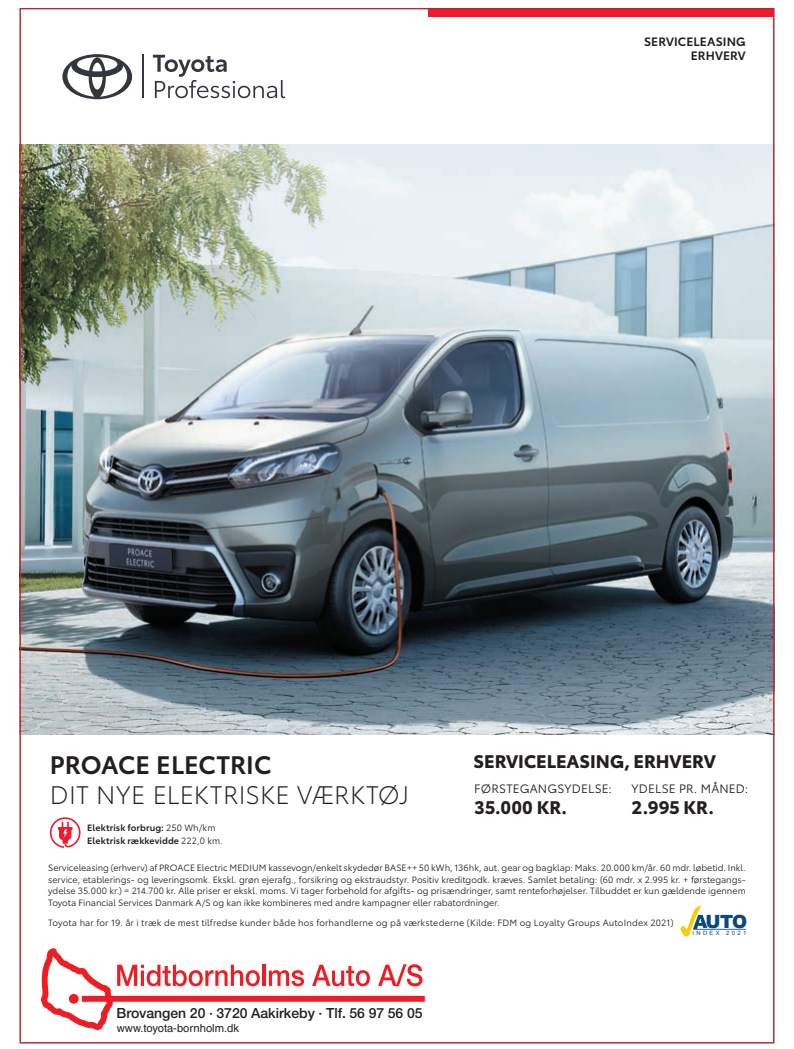
<style>
.page{position:relative;width:794px;height:1049px;background:#fff}
.page>*{position:absolute;margin:0;border:0;box-sizing:border-box;transform-origin:0 0}
.t1{font:300 25px "Toyota Type";letter-spacing:.005em;color:#231f20}
.t2{font:600 25px "Toyota Type";color:#231f20}
.t3{font:900 18.2px "Arial";color:#0a497e}
.t4{font:700 18px "Toyota Type";letter-spacing:-.005em;color:#231f20}
.t5{font:500 14px "Helvetica Neue LT Std";color:#231f20}
.t6{font:12px "Toyota Type";letter-spacing:.015em;color:#231f20}
.t7{font:600 12px/14.4px "Toyota Type";letter-spacing:.01em;color:#231f20;text-align:right}
.t8{font:11.2px "Helvetica LT Std";color:#231f20}
.t9{font:9px/11.5px "Toyota Type";letter-spacing:.01em;color:#231f20;text-align:justify}
.t10{font:600 9px/13px "Toyota Type";letter-spacing:.01em;color:#231f20}
.t11{font:5.8px "Arial";letter-spacing:.405em;color:#0a497e}
.s1{font-weight:400}
</style>
<div class="page">
<div style="left:428px;top:9px;width:346px;height:8px;background:#ee1b2d"></div>
<img style="left:22px;top:144px;width:750px;height:590px">
<svg style="left:680px;top:905px;width:66px;height:31px"></svg>
<svg style="left:50px;top:817px;width:31px;height:31px"></svg>
<svg style="left:153px;top:55px;width:132px;height:43px"></svg>
<hr style="left:142px;top:55px;width:2px;height:43px;background:#33353f">
<svg style="left:62px;top:54px;width:70px;height:45px"></svg>
<div style="left:82px;top:996px;width:343px;height:6px;background:#ee1d23"></div>
<svg style="left:41px;top:949px;width:219px;height:81px"></svg>
<hr style="left:262px;top:965px;width:3px;height:21px;background:#ee1d23">
<svg style="left:269px;top:970px;width:35px;height:16px"></svg>
<svg style="left:312px;top:965px;width:58px;height:21px"></svg>
<svg style="left:378px;top:964px;width:44px;height:22px"></svg>
<h3 class="t7" style="left:644px;top:33px;width:103px">SERVICELEASING<br>ERHVERV</h3>
<h1 class="t2" style="left:50px;top:745px;width:223px">PROACE ELECTRIC</h1>
<h1 class="t1" style="left:50px;top:776px;width:361px">DIT NYE ELEKTRISKE VÆRKTØJ</h1>
<p class="t10" style="left:87px;top:820px;width:137px">Elektrisk forbrug: <span class="s1">250 Wh/km<br></span>Elektrisk rækkevidde <span class="s1">222,0 km.</span></p>
<h3 class="t4" style="left:473px;top:747px;width:244px">SERVICELEASING, ERHVERV</h3>
<h3 class="t6" style="left:474px;top:779px;width:139px">FØRSTEGANGSYDELSE:</h3>
<h3 class="t4" style="left:474px;top:793px;width:94px">35.000 KR.</h3>
<h3 class="t6" style="left:631px;top:779px;width:118px">YDELSE PR. MÅNED:</h3>
<h3 class="t4" style="left:631px;top:793px;width:84px">2.995 KR.</h3>
<p class="t9" style="left:48px;top:861px;width:699px">Serviceleasing (erhverv) af PROACE Electric MEDIUM kassevogn/enkelt skydedør BASE++ 50 kWh, 136hk, aut. gear og bagklap: Maks. 20.000 km/år. 60 mdr. løbetid. Inkl. service, etablerings- og leveringsomk. Ekskl. grøn ejerafg., forsikring og ekstraudstyr. Positiv kreditgodk. kræves. Samlet betaling: (60 mdr. x 2.995 kr. + førstegangs&shy;ydelse 35.000 kr.) = 214.700 kr. Alle priser er ekskl. moms. Vi tager forbehold for afgifts- og prisændringer, samt renteforhøjelser. Tilbuddet er kun gældende igennem Toyota Financial Services Danmark A/S og kan ikke kombineres med andre kampagner eller rabatordninger.</p>
<p class="t9" style="left:48px;top:916px;width:627px">Toyota har for 19. år i træk de mest tilfredse kunder både hos forhandlerne og på værkstederne (Kilde: FDM og Loyalty Groups AutoIndex 2021)</p>
<h2 class="t3" style="left:705px;top:908px;width:43px">UTO</h2>
<p class="t11" style="left:726px;top:929px;width:21px">2021</p>
<p class="t11" style="left:692px;top:929px;width:29px">INDEX</p>
<h3 class="t5" style="left:117px;top:1005px;width:307px">Brovangen 20 · 3720 Aakirkeby · Tlf. 56 97 56 05</h3>
<p class="t8" style="left:117px;top:1022px;width:124px">www.toyota-bornholm.dk</p>
</div>
